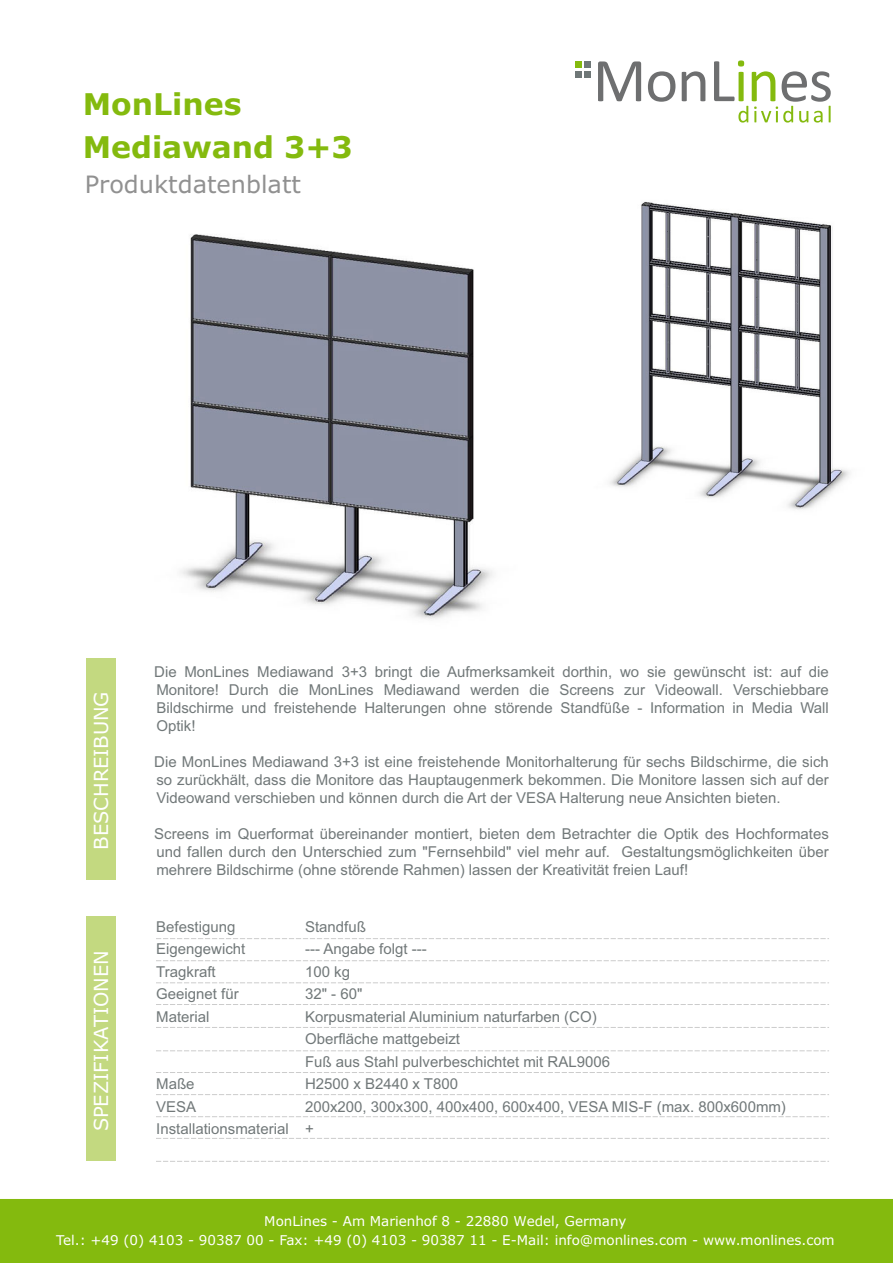
<style>
.page{position:relative;width:893px;height:1263px;background:#fff}
.page>*{position:absolute;margin:0;border:0;box-sizing:border-box;transform-origin:0 0}
.t1{font:700 30px/43.2px "Verdana";color:#84ba0e}
.t2{font:24px "Verdana";color:#919191}
.t3{font:19.5px "Verdana";color:#fff}
.t4{font:15px/22.5px "Arial";color:#717879}
.t5{font:13.5px/18.6px "Verdana";color:#fff;text-align:center}
</style>
<div class="page">
<div style="left:86px;top:916px;width:30px;height:245px;background:#c3d980"></div>
<div style="left:0;top:1199px;width:893px;height:64px;background:#84ba0e"></div>
<svg style="left:598px;top:61px;width:43px;height:40px"></svg>
<svg style="left:648px;top:71px;width:27px;height:31px"></svg>
<svg style="left:682px;top:71px;width:23px;height:30px"></svg>
<svg style="left:714px;top:60px;width:117px;height:63px"></svg>
<div style="left:584px;top:62px;width:7px;height:6px;background:#6f7777"></div>
<svg style="left:576px;top:62px;width:6px;height:15px"></svg>
<div style="left:584px;top:71px;width:7px;height:6px;background:#6f7777"></div>
<svg style="left:156px;top:938px;width:673px;height:1px"></svg>
<svg style="left:156px;top:960px;width:673px;height:1px"></svg>
<svg style="left:156px;top:982px;width:673px;height:1px"></svg>
<svg style="left:156px;top:1004px;width:673px;height:1px"></svg>
<svg style="left:156px;top:1027px;width:673px;height:1px"></svg>
<svg style="left:156px;top:1050px;width:673px;height:1px"></svg>
<svg style="left:156px;top:1072px;width:673px;height:1px"></svg>
<svg style="left:156px;top:1094px;width:673px;height:1px"></svg>
<svg style="left:156px;top:1116px;width:673px;height:1px"></svg>
<svg style="left:156px;top:1138px;width:673px;height:1px"></svg>
<svg style="left:156px;top:1161px;width:673px;height:1px"></svg>
<div style="left:86px;top:658px;width:30px;height:222px;background:#c3d980"></div>
<img style="left:180px;top:234px;width:313px;height:386px">
<img style="left:609px;top:201px;width:241px;height:309px">
<h1 class="t1" style="left:83px;top:83px;width:272px">MonLines<br>Mediawand 3+3</h1>
<h2 class="t2" style="left:85px;top:175px;width:218px">Produktdatenblatt</h2>
<h3 class="t3" style="left:93px;top:850px;width:160px;rotate:-90deg">BESCHREIBUNG</h3>
<h3 class="t3" style="left:93px;top:1131px;width:183px;rotate:-90deg">SPEZIFIKATIONEN</h3>
<p class="t4" style="left:154px;top:664px;width:676px;line-height:18px;text-align:justify">Die MonLines Mediawand 3+3 bringt die Aufmerksamkeit dorthin, wo sie gewünscht ist: auf die Monitore! Durch die MonLines Mediawand werden die Screens zur Videowall. Verschiebbare Bildschirme und freistehende Halterungen ohne störende Standfüße - Information in Media Wall Optik!</p>
<p class="t4" style="left:154px;top:754px;width:676px;line-height:18px;text-align:justify">Die MonLines Mediawand 3+3 ist eine freistehende Monitorhalterung für sechs Bildschirme, die sich so zurückhält, dass die Monitore das Hauptaugenmerk bekommen. Die Monitore lassen sich auf der Videowand verschieben und können durch die Art der VESA Halterung neue Ansichten bieten.</p>
<p class="t4" style="left:154px;top:826px;width:676px;line-height:18px;text-align:justify">Screens im Querformat übereinander montiert, bieten dem Betrachter die Optik des Hochformates und fallen durch den Unterschied zum "Fernsehbild" viel mehr auf. Gestaltungsmöglichkeiten über mehrere Bildschirme (ohne störende Rahmen) lassen der Kreativität freien Lauf!</p>
<p class="t4" style="left:156px;top:917px;width:91px">Befestigung<br>Eigengewicht<br>Tragkraft<br>Geeignet für<br>Material</p>
<p class="t4" style="left:156px;top:1074px;width:134px">Maße<br>VESA<br>Installationsmaterial</p>
<p class="t4" style="left:305px;top:917px;width:482px">Standfuß<br>--- Angabe folgt ---<br>100 kg<br>32" - 60"<br>Korpusmaterial Aluminium naturfarben (CO)<br>Oberfläche mattgebeizt<br>Fuß aus Stahl pulverbeschichtet mit RAL9006<br>H2500 x B2440 x T800<br>200x200, 300x300, 400x400, 600x400, VESA MIS-F (max. 800x600mm) +</p>
<p class="t5" style="left:56px;top:1213px;width:780px">MonLines - Am Marienhof 8 - 22880 Wedel, Germany<br>Tel.: +49 (0) 4103 - 90387 00 - Fax: +49 (0) 4103 - 90387 11 - E-Mail: info@monlines.com - www.monlines.com</p>
</div>
